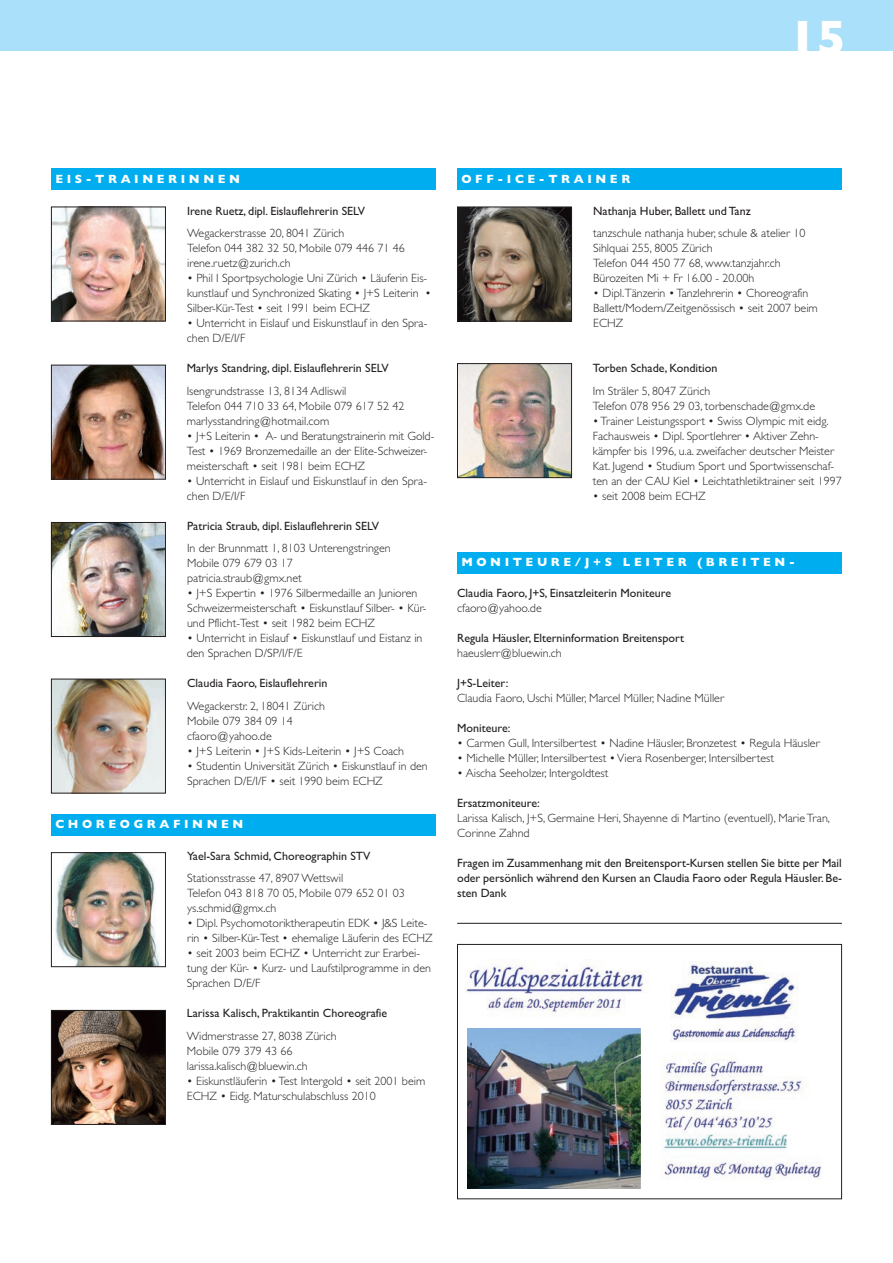
<style>
.page{position:relative;width:893px;height:1263px;background:#fff}
.page>*{position:absolute;margin:0;border:0;box-sizing:border-box;transform-origin:0 0}
.t1{font:700 48.9px "Gill Sans";color:#fff}
.t2{font:300 12px/15px "Gill Sans";color:#231f20}
.t3{font:12px/15px "Gill Sans";color:#231f20;text-align:justify}
.t4{font:700 12px "Gill Sans";letter-spacing:.3em;color:#fff}
</style>
<div class="page">
<div style="left:51px;top:169px;width:385px;height:21px;background:#00aeef"></div>
<img style="left:53px;top:367px;width:111px;height:110px">
<div style="left:51px;top:365px;width:115px;height:114px;border:1px solid #231f20"></div>
<img style="left:53px;top:209px;width:111px;height:110px">
<div style="left:51px;top:207px;width:115px;height:114px;border:1px solid #231f20"></div>
<div style="left:51px;top:814px;width:385px;height:21px;background:#00aeef"></div>
<img style="left:53px;top:681px;width:111px;height:110px">
<div style="left:51px;top:679px;width:115px;height:114px;border:1px solid #231f20"></div>
<img style="left:53px;top:524px;width:111px;height:111px">
<div style="left:51px;top:522px;width:115px;height:115px;border:1px solid #231f20"></div>
<img style="left:53px;top:1012px;width:111px;height:111px">
<div style="left:51px;top:1010px;width:115px;height:115px;border:1px solid #231f20"></div>
<img style="left:55px;top:854px;width:106px;height:111px">
<div style="left:51px;top:852px;width:115px;height:115px;border:1px solid #231f20"></div>
<div style="left:457px;top:169px;width:385px;height:21px;background:#00aeef"></div>
<img style="left:459px;top:365px;width:111px;height:111px">
<div style="left:457px;top:363px;width:115px;height:115px;border:1px solid #231f20"></div>
<img style="left:459px;top:209px;width:111px;height:110px">
<div style="left:457px;top:207px;width:115px;height:114px;border:1px solid #231f20"></div>
<div style="left:0;top:0;width:893px;height:51px;background:#aae0f9"></div>
<div style="left:457px;top:552px;width:385px;height:21px;background:#00aeef"></div>
<hr style="left:457px;top:923px;width:385px;height:1px;background:#231f20">
<div style="left:457px;top:944px;width:385px;height:255px;border:1px solid #231f20"></div>
<img style="left:465px;top:962px;width:180px;height:52px">
<img style="left:468px;top:1028px;width:173px;height:160px">
<img style="left:661px;top:962px;width:160px;height:218px">
<h1 class="t1" style="left:788px;top:8px;width:60px">15</h1>
<p class="t4" style="left:55px;top:172px;width:186px">EIS-TRAINERINNEN</p>
<p class="t3" style="left:187px;top:203px;width:180px">Irene Ruetz, dipl. Eislauflehrerin SELV</p>
<p class="t2" style="left:187px;top:226px;width:219px">Wegackerstrasse 20, 8041 Zürich<br>Telefon 044 382 32 50, Mobile 079 446 71 46 irene.ruetz@zurich.ch</p>
<p class="t2" style="left:187px;top:271px;width:246px">• Phil I Sportpsychologie Uni Zürich • Läuferin Eis&shy;kunstlauf und Synchronized Skating • J+S Leiterin •<br>Silber-Kür-Test • seit 1991 beim ECHZ</p>
<p class="t2" style="left:187px;top:316px;width:242px">• Unterricht in Eislauf und Eiskunstlauf in den Spra&shy;chen D/E/I/F</p>
<p class="t3" style="left:187px;top:361px;width:203px">Marlys Standring, dipl. Eislauflehrerin SELV</p>
<p class="t2" style="left:187px;top:383px;width:219px">Isengrundstrasse 13, 8134 Adliswil<br>Telefon 044 710 33 64, Mobile 079 617 52 42 marlysstandring@hotmail.com</p>
<p class="t2" style="left:187px;top:428px;width:249px">• J+S Leiterin • A- und Beratungstrainerin mit Gold-<br>Test • 1969 Bronzemedaille an der Elite-Schweizer&shy;meisterschaft • seit 1981 beim ECHZ</p>
<p class="t2" style="left:187px;top:473px;width:242px">• Unterricht in Eislauf und Eiskunstlauf in den Spra&shy;chen D/E/I/F</p>
<p class="t3" style="left:187px;top:518px;width:193px">Patricia Straub, dipl. Eislauflehrerin SELV</p>
<p class="t2" style="left:187px;top:541px;width:205px">In der Brunnmatt 1, 8103 Unterengstringen<br>Mobile 079 679 03 17 patricia.straub@gmx.net</p>
<p class="t2" style="left:187px;top:586px;width:241px">• J+S Expertin • 1976 Silbermedaille an Junioren<br>Schweizermeisterschaft • Eiskunstlauf Silber- • Kür&shy;und Pflicht-Test • seit 1982 beim ECHZ</p>
<p class="t2" style="left:187px;top:631px;width:237px">• Unterricht in Eislauf • Eiskunstlauf und Eistanz in den Sprachen D/SP/I/F/E</p>
<p class="t3" style="left:187px;top:676px;width:142px">Claudia Faoro, Eislauflehrerin</p>
<p class="t2" style="left:187px;top:698px;width:139px">Wegackerstr. 2, 18041 Zürich<br>Mobile 079 384 09 14 cfaoro@yahoo.de</p>
<p class="t2" style="left:187px;top:743px;width:219px">• J+S Leiterin • J+S Kids-Leiterin • J+S Coach</p>
<p class="t2" style="left:187px;top:758px;width:242px">• Studentin Universität Zürich • Eiskunstlauf in den<br>Sprachen D/E/I/F • seit 1990 beim ECHZ</p>
<p class="t4" style="left:55px;top:817px;width:189px">CHOREOGRAFINNEN</p>
<p class="t3" style="left:187px;top:848px;width:185px">Yael-Sara Schmid, Choreographin STV</p>
<p class="t2" style="left:187px;top:870px;width:219px">Stationsstrasse 47, 8907 Wettswil<br>Telefon 043 818 70 05, Mobile 079 652 01 03 ys.schmid@gmx.ch</p>
<p class="t2" style="left:187px;top:915px;width:247px">• Dipl. Psychomotoriktherapeutin EDK • J&amp;S Leite&shy;rin • Silber-Kür-Test • ehemalige Läuferin des ECHZ</p>
<p class="t2" style="left:187px;top:945px;width:246px">• seit 2003 beim ECHZ • Unterricht zur Erarbei&shy;tung der Kür- • Kurz- und Laufstilprogramme in den<br>Sprachen D/E/F</p>
<p class="t3" style="left:187px;top:1005px;width:202px">Larissa Kalisch, Praktikantin Choreografie</p>
<p class="t2" style="left:187px;top:1028px;width:151px">Widmerstrasse 27, 8038 Zürich<br>Mobile 079 379 43 66 larissa.kalisch@bluewin.ch</p>
<p class="t2" style="left:187px;top:1073px;width:240px">• Eiskunstläuferin • Test Intergold • seit 2001 beim<br>ECHZ • Eidg. Maturschulabschluss 2010</p>
<p class="t4" style="left:461px;top:172px;width:170px">OFF-ICE-TRAINER</p>
<p class="t3" style="left:593px;top:203px;width:159px">Nathanja Huber, Ballett und Tanz</p>
<p class="t2" style="left:593px;top:226px;width:214px">tanzschule nathanja huber, schule &amp; atelier 10<br>Sihlquai 255, 8005 Zürich<br>Telefon 044 450 77 68, www.tanzjahr.ch Bürozeiten Mi + Fr 16.00 - 20.00h</p>
<p class="t2" style="left:593px;top:286px;width:226px">• Dipl.Tänzerin • Tanzlehrerin • Choreografin<br>Ballett/Modern/Zeitgenössisch • seit 2007 beim<br>ECHZ</p>
<p class="t3" style="left:593px;top:361px;width:126px">Torben Schade, Kondition</p>
<p class="t2" style="left:593px;top:383px;width:224px">Im Sträler 5, 8047 Zürich<br>Telefon 078 956 29 03, torbenschade@gmx.de</p>
<p class="t2" style="left:593px;top:413px;width:250px">• Trainer Leistungssport • Swiss Olympic mit eidg.<br>Fachausweis • Dipl. Sportlehrer • Aktiver Zehn&shy;kämpfer bis 1996, u.a. zweifacher deutscher Meister Kat. Jugend • Studium Sport und Sportwissenschaf&shy;ten an der CAU Kiel • Leichtathletiktrainer seit 1997</p>
<p class="t2" style="left:593px;top:488px;width:114px">• seit 2008 beim ECHZ</p>
<p class="t4" style="left:461px;top:555px;width:335px">MONITEURE/J+S LEITER (BREITEN-</p>
<p class="t3" style="left:457px;top:585px;width:216px">Claudia Faoro, J+S, Einsatzleiterin Moniteure</p>
<p class="t2" style="left:457px;top:600px;width:86px">cfaoro@yahoo.de</p>
<p class="t3" style="left:457px;top:630px;width:228px">Regula Häusler, Elterninformation Breitensport</p>
<p class="t2" style="left:457px;top:645px;width:106px">haeuslerr@bluewin.ch</p>
<p class="t3" style="left:457px;top:675px;width:53px">J+S-Leiter:</p>
<p class="t2" style="left:457px;top:690px;width:268px">Claudia Faoro, Uschi Müller, Marcel Müller, Nadine Müller</p>
<p class="t3" style="left:457px;top:720px;width:55px">Moniteure:</p>
<p class="t2" style="left:457px;top:735px;width:364px">• Carmen Gull, Intersilbertest • Nadine Häusler, Bronzetest • Regula Häusler</p>
<p class="t2" style="left:457px;top:750px;width:318px">• Michelle Müller, Intersilbertest • Viera Rosenberger, Intersilbertest</p>
<p class="t2" style="left:457px;top:765px;width:153px">• Aischa Seeholzer, Intergoldtest</p>
<p class="t3" style="left:457px;top:795px;width:84px">Ersatzmoniteure:</p>
<p class="t2" style="left:457px;top:810px;width:374px">Larissa Kalisch, J+S, Germaine Heri, Shayenne di Martino (eventuell), Marie Tran,<br>Corinne Zahnd</p>
<p class="t3" style="left:457px;top:855px;width:386px">Fragen im Zusammenhang mit den Breitensport-Kursen stellen Sie bitte per Mail oder persönlich während den Kursen an Claudia Faoro oder Regula Häusler. Be&shy;sten Dank</p>
</div>
